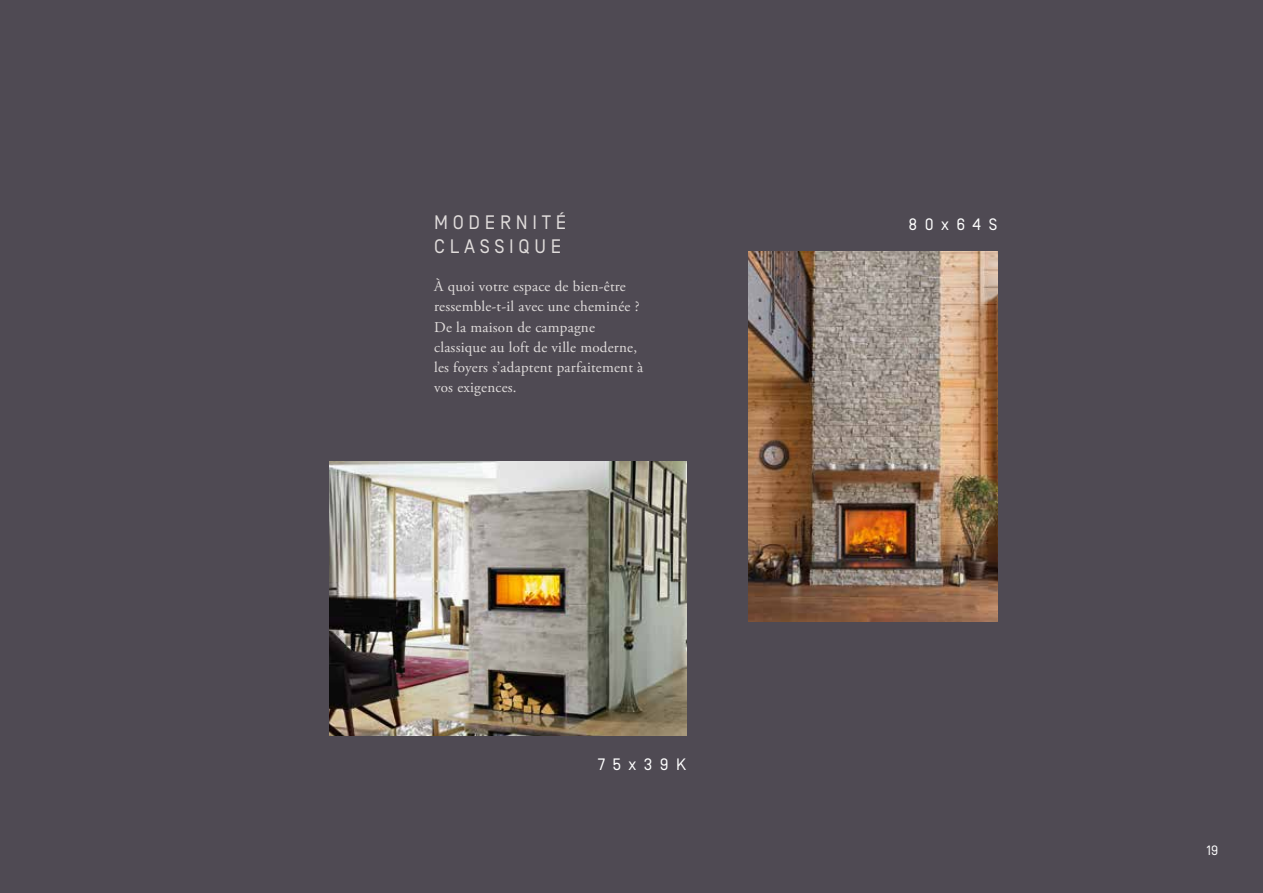
<style>
.page{position:relative;width:1263px;height:893px;background:#4f4a53}
.page>*{position:absolute;margin:0;border:0;box-sizing:border-box;transform-origin:0 0}
.t1{font:19.5px "Simplon Norm";letter-spacing:.24em;color:#e1dddc}
.t2{font:16.5px "Simplon Norm";letter-spacing:.45em;color:#fff}
.t3{font:15px/20.2px "Adobe Garamond Pro";letter-spacing:.015em;color:#e1dddc}
.t4{font:13.5px "Simplon Norm";color:#fff}
</style>
<div class="page">
<img style="left:330px;top:461px;width:356px;height:275px">
<img style="left:748px;top:252px;width:249px;height:370px">
<h1 class="t1" style="left:434px;top:212px;width:134px">MODERNITÉ</h1>
<p class="t2" style="left:908px;top:216px;width:90px">80x64S</p>
<h1 class="t1" style="left:434px;top:236px;width:129px">CLASSIQUE</h1>
<p class="t3" style="left:434px;top:277px;width:211px">À quoi votre espace de bien-être ressemble-t-il avec une cheminée ?<br>De la maison de campagne classique au loft de ville moderne, les foyers s’adaptent parfaitement à vos exigences.</p>
<p class="t2" style="left:598px;top:756px;width:90px">75x39K</p>
<p class="t4" style="left:1206px;top:843px;width:13px">19</p>
</div>
